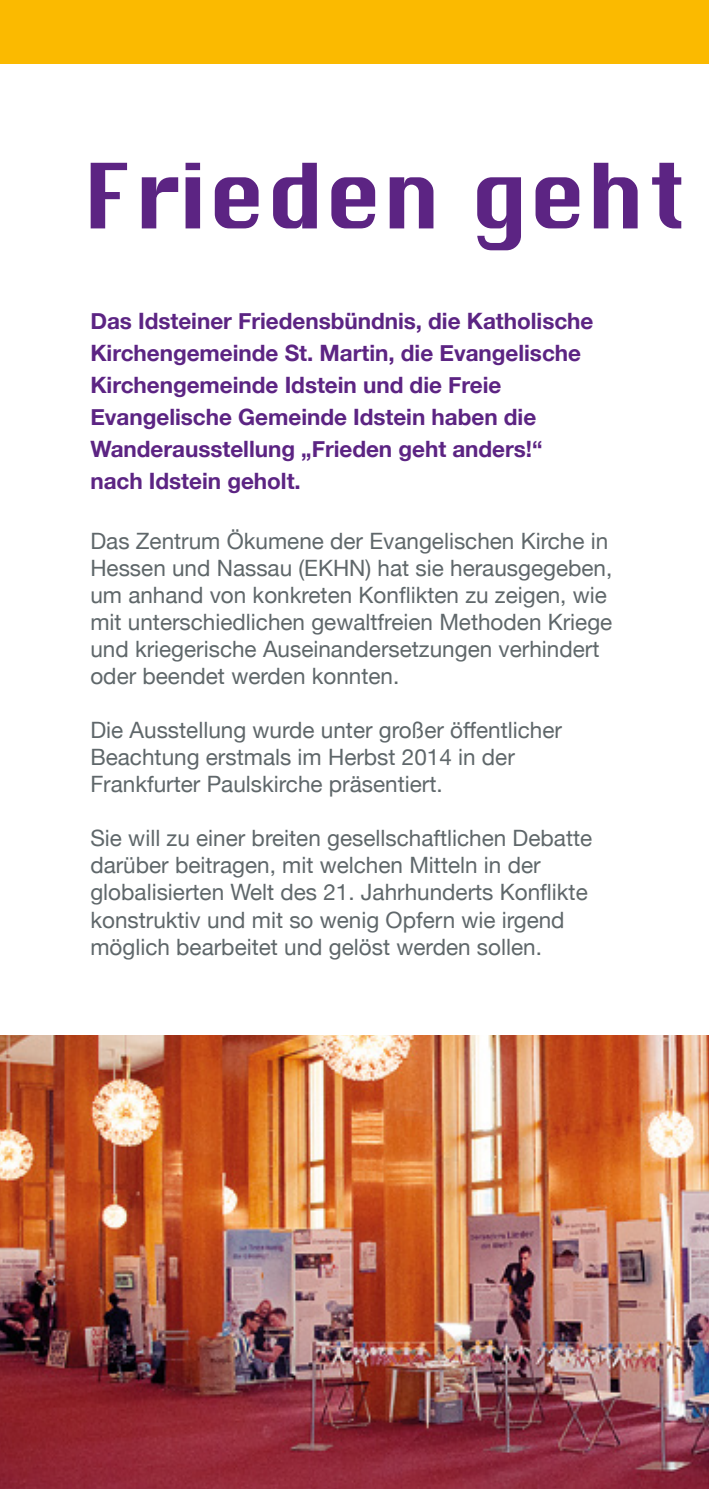
<style>
.page{position:relative;width:709px;height:1489px;background:#fff}
.page>*{position:absolute;margin:0;border:0;box-sizing:border-box;transform-origin:0 0}
.info_qr_code{font:87.5px "Chicago";color:#5c2483}
.Absatzformat_1{font:22.5px/27px "Helvetica Neue";color:#5f676a}
.Absatzformat_1-2{font:700 22.5px/32px "Helvetica Neue";color:#5c2483}
</style>
<div class="page">
<div style="left:0;top:0;width:709px;height:64px;background:#fbba00"></div>
<img style="left:0;top:1035px;width:709px;height:453px">
<p class="info_qr_code" style="left:83px;top:141px;width:606px">Frieden geht</p>
<p class="Absatzformat_1-2" style="left:90px;top:305px;width:504px">Das Idsteiner Friedensbündnis, die Katholische Kirchengemeinde St. Martin, die Evangelische Kirchengemeinde Idstein und die Freie Evangelische Gemeinde Idstein haben die Wanderausstellung „Frieden geht anders!“ nach Idstein geholt.</p>
<p class="Absatzformat_1" style="left:90px;top:529px;width:523px">Das Zentrum Ökumene der Evangelischen Kirche in Hessen und Nassau (EKHN) hat sie herausgegeben, um anhand von konkreten Konflikten zu zeigen, wie mit unterschiedlichen gewaltfreien Methoden Kriege und kriegerische Auseinandersetzungen verhindert oder beendet werden konnten.</p>
<p class="Absatzformat_1" style="left:90px;top:718px;width:473px">Die Ausstellung wurde unter großer öffentlicher<br>Beachtung erstmals im Herbst 2014 in der<br>Frankfurter Paulskirche präsentiert.</p>
<p class="Absatzformat_1" style="left:90px;top:826px;width:503px">Sie will zu einer breiten gesellschaftlichen Debatte darüber beitragen, mit welchen Mitteln in der globalisierten Welt des 21. Jahrhunderts Konflikte konstruktiv und mit so wenig Opfern wie irgend möglich bearbeitet und gelöst werden sollen.</p>
</div>
